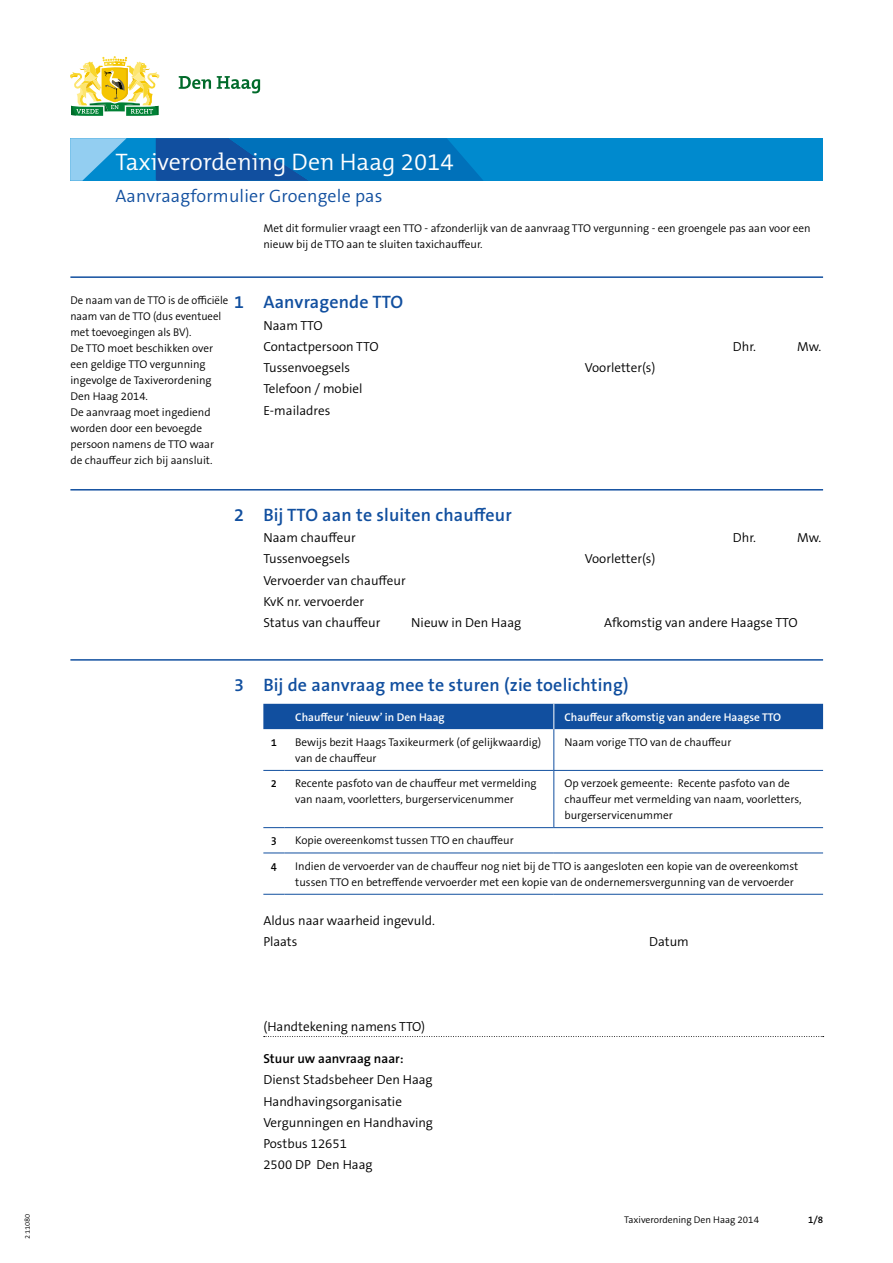
<style>
.page{position:relative;width:893px;height:1263px;background:#fff}
.page>*{position:absolute;margin:0;border:0;box-sizing:border-box;transform-origin:0 0}
.Form_Titel{font:300 24px "The Mix B W4";color:#fff}
.Form_Vraag_Titel{font:600 18px "The Sans B W6";letter-spacing:.01em;color:#114f9f}
.Form_Subtitel{font:300 18px "The Sans B W4";letter-spacing:.01em;color:#114f9f}
.Form_Brood_Antwoord{font:300 13.2px "The Sans B W4";color:#000}
.Form_Brood_Toelichti{font:300 13.2px "The Sans B W4";color:#000}
.Form_Brood_Toelichti-2{font:600 13.2px "The Sans B W6";color:#000}
.Tabel_plat{font:300 11.25px/15.9px "The Sans B W4";color:#000}
.Form_Vraagtoelichtin{font:300 11.25px/15.9px "The Sans B W4";color:#000}
.Form_Introductie_toe{font:300 11.25px/15.9px "The Sans B W4";color:#000}
.Form_Vraagtoelichtin-2{font:300 11.25px/15.9px "The Sans B W4";color:#000;scale:.96 1}
.Tabel_kop_diap{font:600 11.25px "The Sans B W6";color:#fff}
.Tabel_plat_vet{font:600 11.25px "The Sans B W6";color:#000}
.t1{font:300 9.75px "The Sans B W4";color:#000}
.t2{font:600 9.75px "The Sans B W6";color:#000}
</style>
<div class="page">
<div style="left:70px;top:138px;width:752px;height:43px;background:#008ace"></div>
<svg style="left:70px;top:138px;width:413px;height:43px"></svg>
<svg style="left:179px;top:76px;width:81px;height:17px"></svg>
<svg style="left:70px;top:56px;width:90px;height:60px"></svg>
<hr style="left:70px;top:276px;width:753px;height:2px;background:#114f9f">
<hr style="left:70px;top:489px;width:753px;height:1px;background:#114f9f">
<hr style="left:70px;top:659px;width:753px;height:2px;background:#114f9f">
<svg style="left:264px;top:1036px;width:560px;height:1px"></svg>
<svg style="left:263px;top:770px;width:22px;height:1px"></svg>
<hr style="left:554px;top:770px;width:269px;height:1px;background:#114f9f">
<svg style="left:263px;top:827px;width:22px;height:1px"></svg>
<hr style="left:554px;top:827px;width:269px;height:1px;background:#114f9f">
<svg style="left:263px;top:852px;width:22px;height:1px"></svg>
<hr style="left:285px;top:852px;width:269px;height:1px;background:#114f9f">
<hr style="left:554px;top:852px;width:269px;height:1px;background:#114f9f">
<hr style="left:285px;top:770px;width:269px;height:1px;background:#114f9f">
<hr style="left:285px;top:827px;width:269px;height:1px;background:#114f9f">
<svg style="left:263px;top:894px;width:22px;height:1px"></svg>
<hr style="left:285px;top:894px;width:269px;height:1px;background:#114f9f">
<hr style="left:554px;top:894px;width:269px;height:1px;background:#114f9f">
<hr style="left:553px;top:729px;width:1px;height:41px;background:#114f9f">
<hr style="left:553px;top:771px;width:1px;height:56px;background:#114f9f">
<div style="left:263px;top:704px;width:560px;height:25px;background:#114f9f"></div>
<h1 class="Form_Titel" style="left:115px;top:147px;width:340px">Taxiverordening Den Haag 2014</h1>
<h2 class="Form_Subtitel" style="left:115px;top:184px;width:269px">Aanvraagformulier Groengele pas</h2>
<p class="Form_Introductie_toe" style="left:263px;top:220px;width:549px">Met dit formulier vraagt een TTO - afzonderlijk van de aanvraag TTO vergunning - een groengele pas aan voor een nieuw bij de TTO aan te sluiten taxichauffeur.</p>
<h3 class="Form_Vraag_Titel" style="left:234px;top:291px;width:171px">1 Aanvragende TTO</h3>
<p class="Form_Brood_Antwoord" style="left:263px;top:317px;width:61px">Naam TTO</p>
<p class="Form_Brood_Antwoord" style="left:263px;top:338px;width:117px">Contactpersoon TTO</p>
<p class="Form_Brood_Antwoord" style="left:733px;top:338px;width:25px">Dhr.</p>
<p class="Form_Brood_Antwoord" style="left:797px;top:338px;width:26px">Mw.</p>
<p class="Form_Brood_Antwoord" style="left:263px;top:359px;width:88px">Tussenvoegsels</p>
<p class="Form_Brood_Antwoord" style="left:585px;top:359px;width:72px">Voorletter(s)</p>
<p class="Form_Brood_Antwoord" style="left:263px;top:380px;width:101px">Telefoon / mobiel</p>
<p class="Form_Brood_Antwoord" style="left:263px;top:402px;width:68px">E-mailadres</p>
<p class="Form_Vraagtoelichtin-2" style="left:70px;top:293px;width:166px">De naam van de TTO is de officiële naam van de TTO (dus eventueel met toevoegingen als BV).</p>
<p class="Form_Vraagtoelichtin" style="left:70px;top:341px;width:144px">De TTO moet beschikken over een geldige TTO vergunning ingevolge de Taxiverordening<br>Den Haag 2014.</p>
<p class="Form_Vraagtoelichtin" style="left:70px;top:404px;width:145px">De aanvraag moet ingediend worden door een bevoegde persoon namens de TTO waar de chauffeur zich bij aansluit.</p>
<h3 class="Form_Vraag_Titel" style="left:234px;top:503px;width:279px">2 Bij TTO aan te sluiten chauffeur</h3>
<p class="Form_Brood_Antwoord" style="left:263px;top:529px;width:94px">Naam chauffeur</p>
<p class="Form_Brood_Antwoord" style="left:733px;top:529px;width:25px">Dhr.</p>
<p class="Form_Brood_Antwoord" style="left:797px;top:529px;width:26px">Mw.</p>
<p class="Form_Brood_Antwoord" style="left:263px;top:550px;width:88px">Tussenvoegsels</p>
<p class="Form_Brood_Antwoord" style="left:585px;top:550px;width:72px">Voorletter(s)</p>
<p class="Form_Brood_Antwoord" style="left:263px;top:572px;width:144px">Vervoerder van chauffeur</p>
<p class="Form_Brood_Antwoord" style="left:263px;top:593px;width:102px">KvK nr. vervoerder</p>
<p class="Form_Brood_Antwoord" style="left:263px;top:614px;width:119px">Status van chauffeur</p>
<p class="Form_Brood_Antwoord" style="left:411px;top:614px;width:111px">Nieuw in Den Haag</p>
<p class="Form_Brood_Antwoord" style="left:604px;top:614px;width:195px">Afkomstig van andere Haagse TTO</p>
<h3 class="Form_Vraag_Titel" style="left:234px;top:673px;width:396px">3 Bij de aanvraag mee te sturen (zie toelichting)</h3>
<p class="Tabel_kop_diap" style="left:295px;top:710px;width:151px">Chauffeur ‘nieuw’ in Den Haag</p>
<p class="Tabel_kop_diap" style="left:564px;top:710px;width:218px">Chauffeur afkomstig van andere Haagse TTO</p>
<p class="Tabel_plat_vet" style="left:271px;top:735px;width:8px">1</p>
<p class="Tabel_plat" style="left:295px;top:734px;width:248px">Bewijs bezit Haags Taxikeurmerk (of gelijkwaardig) van de chauffeur</p>
<p class="Tabel_plat" style="left:564px;top:734px;width:168px">Naam vorige TTO van de chauffeur</p>
<p class="Tabel_plat_vet" style="left:271px;top:776px;width:8px">2</p>
<p class="Tabel_plat" style="left:295px;top:775px;width:243px">Recente pasfoto van de chauffeur met vermelding van naam, voorletters, burgerservicenummer</p>
<p class="Tabel_plat" style="left:564px;top:775px;width:238px">Op verzoek gemeente: Recente pasfoto van de chauffeur met vermelding van naam, voorletters, burgerservicenummer</p>
<p class="Tabel_plat_vet" style="left:271px;top:833px;width:8px">3</p>
<p class="Tabel_plat" style="left:295px;top:833px;width:220px">Kopie overeenkomst tussen TTO en chauffeur</p>
<p class="Tabel_plat_vet" style="left:271px;top:859px;width:8px">4</p>
<p class="Tabel_plat" style="left:295px;top:858px;width:505px">Indien de vervoerder van de chauffeur nog niet bij de TTO is aangesloten een kopie van de overeenkomst tussen TTO en betreffende vervoerder met een kopie van de ondernemersvergunning van de vervoerder</p>
<p class="Form_Brood_Toelichti" style="left:263px;top:912px;width:173px">Aldus naar waarheid ingevuld.</p>
<p class="Form_Brood_Antwoord" style="left:263px;top:933px;width:36px">Plaats</p>
<p class="Form_Brood_Antwoord" style="left:649px;top:933px;width:41px">Datum</p>
<p class="Form_Brood_Antwoord" style="left:263px;top:1018px;width:163px">(Handtekening namens TTO)</p>
<p class="Form_Brood_Toelichti-2" style="left:263px;top:1050px;width:142px">Stuur uw aanvraag naar:</p>
<p class="Form_Brood_Toelichti" style="left:263px;top:1071px;width:171px">Dienst Stadsbeheer Den Haag</p>
<p class="Form_Brood_Toelichti" style="left:263px;top:1093px;width:140px">Handhavingsorganisatie</p>
<p class="Form_Brood_Toelichti" style="left:263px;top:1114px;width:171px">Vergunningen en Handhaving</p>
<p class="Form_Brood_Toelichti" style="left:263px;top:1135px;width:85px">Postbus 12651</p>
<p class="Form_Brood_Toelichti" style="left:263px;top:1156px;width:111px">2500 DP Den Haag</p>
<p class="t1" style="left:624px;top:1213px;width:136px">Taxiverordening Den Haag 2014</p>
<p class="t2" style="left:808px;top:1213px;width:17px">1/8</p>
</div>
